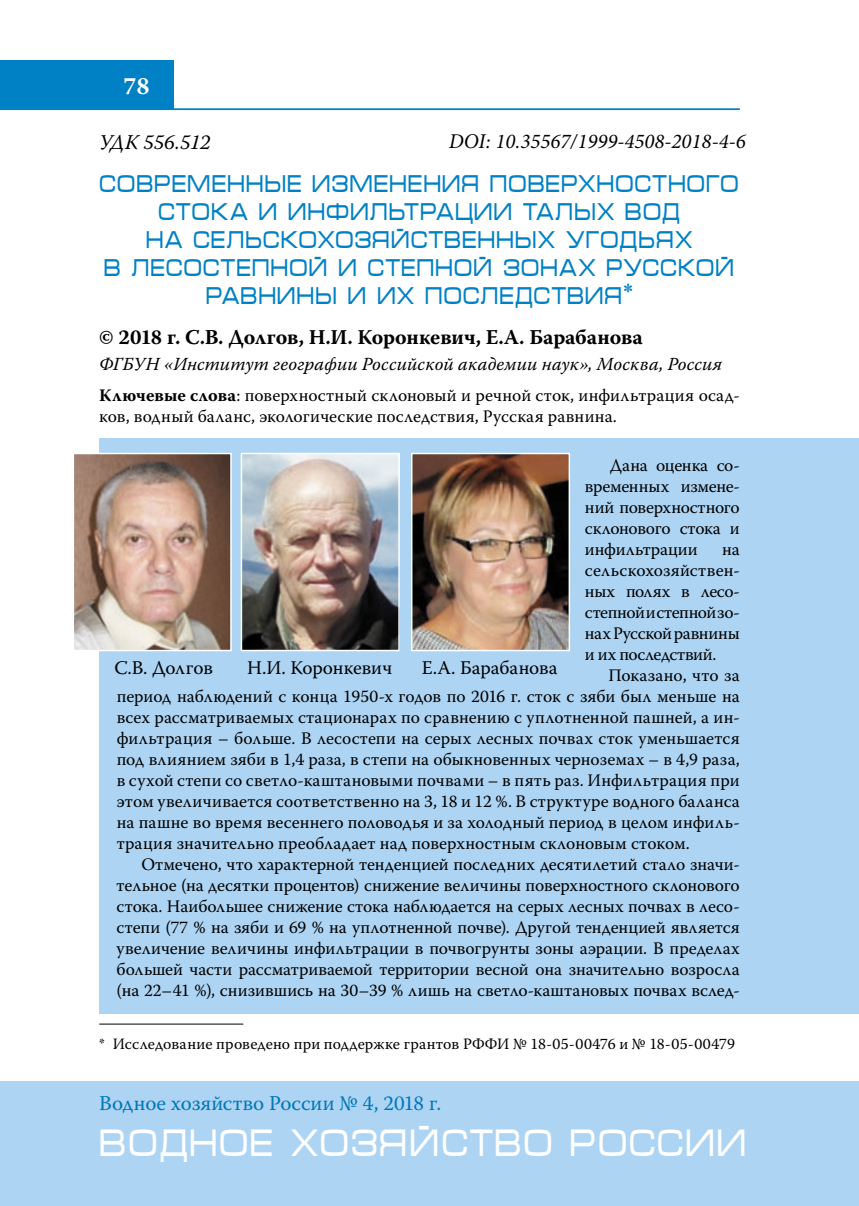
<style>
.page{position:relative;width:859px;height:1206px;background:#fff}
.page>*{position:absolute;margin:0;border:0;box-sizing:border-box;transform-origin:0 0}
.t1{font:38.5px "Micra";color:#fff;scale:.81 1}
.t2{font:24.5px/28px "Micra";letter-spacing:-.005em;color:#0080c5;scale:.8 1}
.t3{font:700 24.5px "Warnock Pro";color:#fff}
.t4{font:700 21px "Warnock Pro";letter-spacing:-.01em;color:#000}
.t5{font:italic 21px "Minion Pro";color:#000}
.t6{font:21px "Warnock Pro";color:#0077b6}
.t7{font:italic 21px "Warnock Pro";letter-spacing:-.02em;color:#000}
.t8{font:19.25px "Warnock Pro";letter-spacing:-.005em;color:#000}
.t9{font:italic 18.38px "Warnock Pro";letter-spacing:.01em;color:#000}
.t10{font:17.5px/21px "Warnock Pro";letter-spacing:-.005em;color:#000;text-align:justify}
.t11{font:15.75px "Warnock Pro";letter-spacing:.005em;color:#000}
.s1{font-size:29.75px}
.s2{font-weight:700}
</style>
<div class="page">
<hr style="left:0;top:108px;width:739px;height:2px;background:#0080c5">
<div style="left:0;top:60px;width:174px;height:50px;background:#0080c5"></div>
<div style="left:0;top:1081px;width:858px;height:124px;background:#add4f3"></div>
<div style="left:99px;top:438px;width:759px;height:575px;background:#add4f3"></div>
<hr style="left:99px;top:1023px;width:144px;height:1px;background:#000">
<img style="left:414px;top:456px;width:153px;height:192px">
<div style="left:411px;top:453px;width:159px;height:198px;border:2px solid #fff"></div>
<img style="left:76px;top:456px;width:153px;height:192px">
<div style="left:73px;top:453px;width:159px;height:198px;border:2px solid #fff"></div>
<img style="left:243px;top:456px;width:153px;height:192px">
<div style="left:240px;top:453px;width:159px;height:198px;border:2px solid #fff"></div>
<h2 class="t3" style="left:123px;top:71px;width:28px">78</h2>
<p class="t5" style="left:448px;top:127px;width:298px">DOI: 10.35567/1999-4508-2018-4-6</p>
<p class="t7" style="left:99px;top:130px;width:113px">УДК 556.512</p>
<h2 class="t2" style="left:158px;top:170px;width:728px;text-indent:-59px">СОВРЕМЕННЫЕ ИЗМЕНЕНИЯ ПОВЕРХНОСТНОГО<br>СТОКА И ИНФИЛЬТРАЦИИ ТАЛЫ</h2>
<h2 class="t2" style="left:596px;top:198px;width:107px">Х ВОД</h2>
<h2 class="t2" style="left:146px;top:226px;width:685px">НА СЕЛЬСКОХОЗЯЙСТВЕННЫХ УГОДЬЯХ</h2>
<h2 class="t2" style="left:104px;top:254px;width:790px">В ЛЕСОСТЕПНОЙ И СТЕПНОЙ ЗОНАХ РУССКОЙ</h2>
<h2 class="t2" style="left:206px;top:282px;width:536px">РАВНИНЫ И ИХ ПОСЛЕДСТВИЯ<span class="s1">*</span></h2>
<p class="t4" style="left:99px;top:324px;width:545px">© 2018 г. С.В. Долгов, Н.И. Коронкевич, Е.А. Барабанова</p>
<p class="t9" style="left:99px;top:353px;width:624px">ФГБУН «Институт географии Российской академии наук», Москва, Россия</p>
<p class="t10" style="left:99px;top:384px;width:641px"><span class="s2">Ключевые слова</span>: поверхностный склоновый и речной сток, инфильтрация осад&shy;ков, водный баланс, экологические последствия, Русская равнина.</p>
<p class="t10" style="left:584px;top:454px;width:156px;text-indent:25px">Дана оценка со&shy;временных измене&shy;ний поверхностного склонового стока и инфильтрации</p>
<p class="t10" style="left:584px;top:538px;width:156px;text-indent:137px">на сельскохозяйствен&shy;ных полях в лесо&shy;степной и степной зо&shy;нах Русской равнины и их последствий.</p>
<p class="t10" style="left:117px;top:664px;width:624px;text-indent:491px">Показано, что за период наблюдений с конца 1950-х годов по 2016 г. сток с зяби был меньше на всех рассматриваемых стационарах по сравнению с уплотненной пашней, а ин&shy;фильтрация – больше. В лесостепи на серых лесных почвах сток уменьшается под влиянием зяби в 1,4 раза, в степи на обыкновенных черноземах – в 4,9 раза, в сухой степи со светло-каштановыми почвами – в пять раз. Инфильтрация при этом увеличивается соответственно на 3, 18 и 12 %. В структуре водного баланса на пашне во время весеннего половодья и за холодный период в целом инфиль&shy;трация значительно преобладает над поверхностным склоновым стоком.</p>
<p class="t10" style="left:117px;top:853px;width:624px;text-indent:25px">Отмечено, что характерной тенденцией последних десятилетий стало значи&shy;тельное (на десятки процентов) снижение величины поверхностного склонового стока. Наибольшее снижение стока наблюдается на серых лесных почвах в лесо&shy;степи (77 % на зяби и 69 % на уплотненной почве). Другой тенденцией является увеличение величины инфильтрации в почвогрунты зоны аэрации. В пределах большей части рассматриваемой территории весной она значительно возросла (на 22–41 %), снизившись на 30–39 % лишь на светло-каштановых почвах вслед-</p>
<p class="t11" style="left:99px;top:1034px;width:637px">* Исследование проведено при поддержке грантов РФФИ № 18-05-00476 и № 18-05-00479</p>
<p class="t8" style="left:114px;top:656px;width:100px">С.В. Долгов</p>
<p class="t8" style="left:247px;top:656px;width:147px">Н.И. Коронкевич</p>
<p class="t8" style="left:421px;top:656px;width:137px">Е.А. Барабанова</p>
<p class="t6" style="left:99px;top:1090px;width:343px">Водное хозяйство России № 4, 2018 г.</p>
<h1 class="t1" style="left:99px;top:1122px;width:801px">ВОДНОЕ ХОЗЯЙСТВО РОССИИ</h1>
</div>
